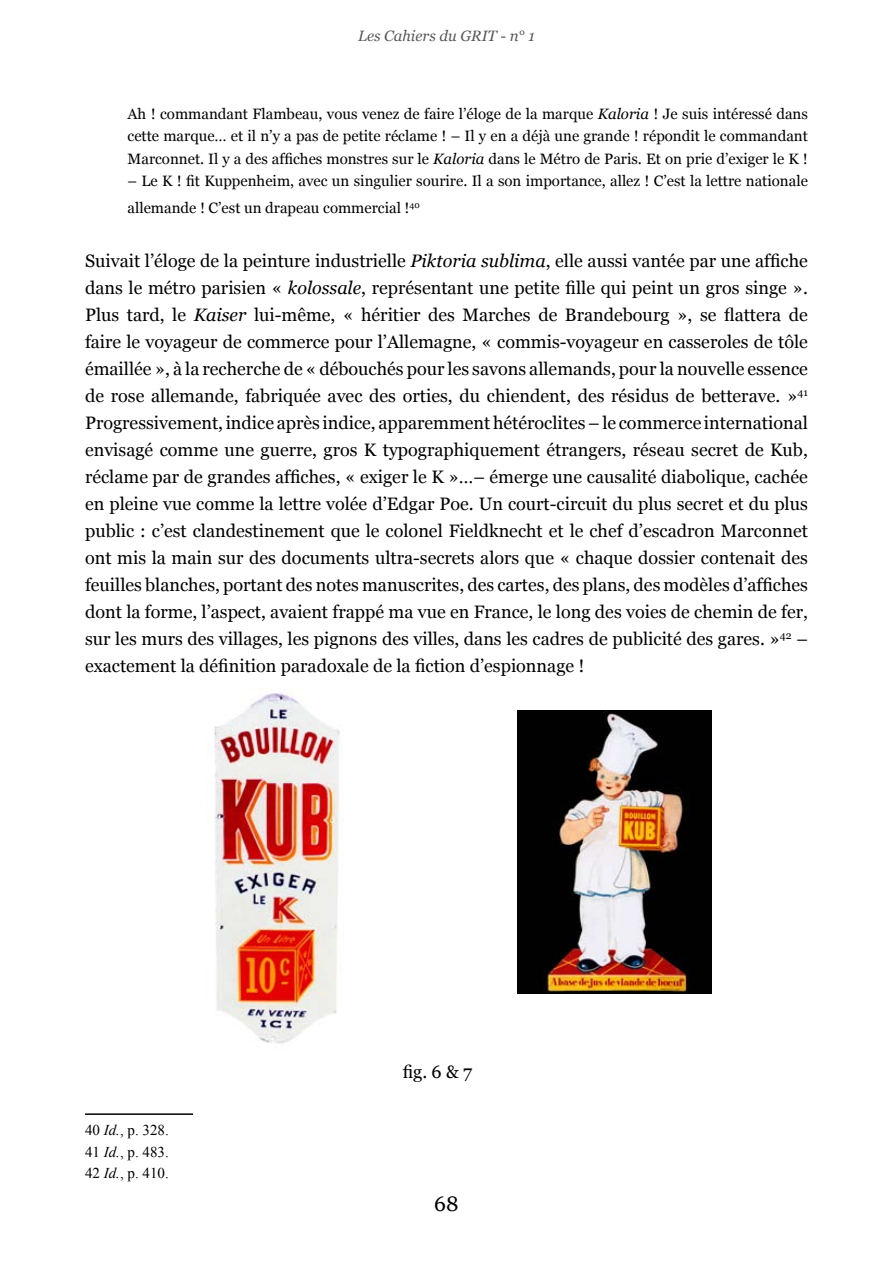
<style>
.page{position:relative;width:893px;height:1263px;background:#fff}
.page>*{position:absolute;margin:0;border:0;box-sizing:border-box;transform-origin:0 0}
.t1{font:21px "Georgia";color:#000}
.t2{font:18px/27px "Georgia";color:#000;text-align:justify}
.t3{font:15px/22.5px "Georgia";color:#000;text-align:justify}
.t4{font:15px/21.3px "Times New Roman";color:#000;text-align:justify}
.t5{font:italic 15px "Georgia";color:#58585a}
.s1{font-style:italic}
</style>
<div class="page">
<hr style="left:85px;top:1113px;width:108px;height:2px;background:#000">
<img style="left:214px;top:693px;width:130px;height:351px">
<img style="left:517px;top:710px;width:195px;height:283px">
<p class="t5" style="left:358px;top:26px;width:178px">Les Cahiers du GRIT - n° 1</p>
<p class="t3" style="left:128px;top:103px;width:682px">Ah ! commandant Flambeau, vous venez de faire l’éloge de la marque <span class="s1">Kaloria</span> ! Je suis intéressé dans cette marque… et il n’y a pas de petite réclame ! – Il y en a déjà une grande ! répondit le commandant Marconnet. Il y a des affiches monstres sur le <span class="s1">Kaloria</span> dans le Métro de Paris. Et on prie d’exiger le K !</p>
<p class="t3" style="left:128px;top:168px;width:682px;line-height:27px">– Le K ! fit Kuppenheim, avec un singulier sourire. Il a son importance, allez ! C’est la lettre nationale allemande ! C’est un drapeau commercial !<sup>40</sup></p>
<p class="t2" style="left:85px;top:248px;width:724px">Suivait l’éloge de la peinture industrielle <span class="s1">Piktoria sublima</span>, elle aussi vantée par une affiche dans le métro parisien « <span class="s1">kolossale</span>, représentant une petite fille qui peint un gros singe ».<br>Plus tard, le <span class="s1">Kaiser</span> lui-même, « héritier des Marches de Brandebourg », se flattera de faire le voyageur de commerce pour l’Allemagne, « commis-voyageur en casseroles de tôle émaillée », à la recherche de « débouchés pour les savons allemands, pour la nouvelle essence de rose allemande, fabriquée avec des orties, du chiendent, des résidus de betterave. »<sup>41<br></sup>Progressivement,indice après indice, apparemmenthétéroclites–le commerce international envisagé comme une guerre, gros K typographiquement étrangers, réseau secret de Kub, réclame par de grandes affiches, « exiger le K »…– émerge une causalité diabolique, cachée en pleine vue comme la lettre volée d’Edgar Poe. Un court-circuit du plus secret et du plus public : c’est clandestinement que le colonel Fieldknecht et le chef d’escadron Marconnet ont mis la main sur des documents ultra-secrets alors que « chaque dossier contenait des feuilles blanches, portant des notes manuscrites, des cartes, des plans, des modèles d’affiches dont la forme, l’aspect, avaient frappé ma vue en France, le long des voies de chemin de fer, sur les murs des villages, les pignons des villes, dans les cadres de publicité des gares. »<sup>42</sup> – exactement la définition paradoxale de la fiction d’espionnage !</p>
<p class="t4" style="left:85px;top:1119px;width:85px">40 <span class="s1">Id.</span>, p. 328.<br>41 <span class="s1">Id.</span>, p. 483.<br>42 <span class="s1">Id.</span>, p. 410.</p>
<p class="t2" style="left:403px;top:1058px;width:71px">fig.6&amp;7</p>
<p class="t1" style="left:434px;top:1191px;width:26px">68</p>
</div>
